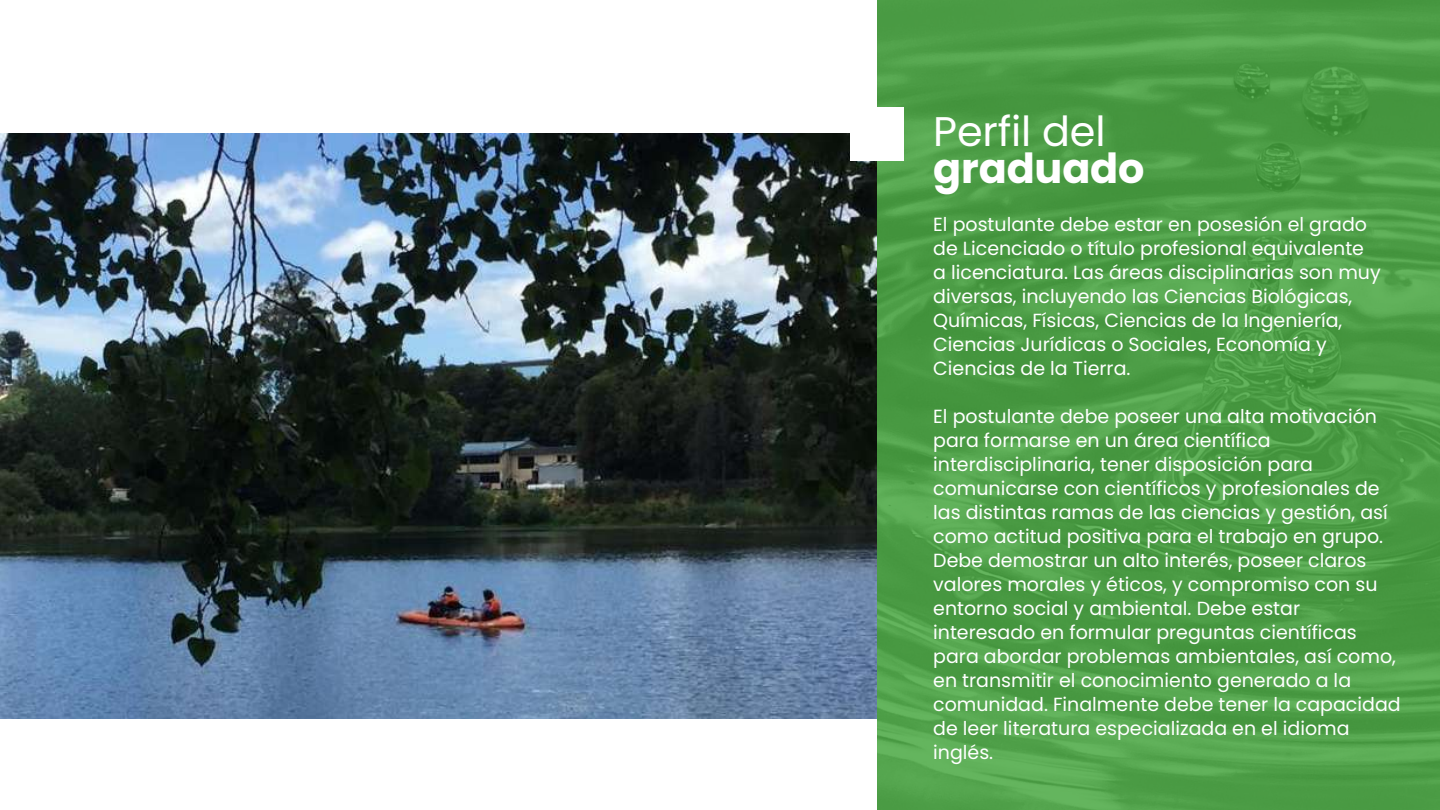
<style>
.page{position:relative;width:1440px;height:810px;background:#fff}
.page>*{position:absolute;margin:0;border:0;box-sizing:border-box;transform-origin:0 0}
.t1{font:41.4px "Poppins";letter-spacing:-.005em;color:#fff}
.t2{font:700 41.4px "Poppins";letter-spacing:-.005em;color:#fff}
.t3{font:19px/24px "Poppins";color:#fff}
</style>
<div class="page">
<img style="left:877px;top:0;width:563px;height:810px">
<img style="left:0;top:134px;width:877px;height:585px">
<div style="left:850px;top:107px;width:53px;height:54px;background:#fff"></div>
<h1 class="t1" style="left:933px;top:103px;width:174px">Perfil del</h1>
<h1 class="t2" style="left:933px;top:139px;width:213px">graduado</h1>
<p class="t3" style="left:933px;top:212px;width:449px">El postulante debe estar en posesión el grado de Licenciado o título profesional equivalente a licenciatura. Las áreas disciplinarias son muy diversas, incluyendo las Ciencias Biológicas, Químicas, Físicas, Ciencias de la Ingeniería, Ciencias Jurídicas o Sociales, Economía y Ciencias de la Tierra.</p>
<p class="t3" style="left:933px;top:404px;width:469px">El postulante debe poseer una alta motivación para formarse en un área científica interdisciplinaria, tener disposición para comunicarse con científicos y profesionales de las distintas ramas de las ciencias y gestión, así como actitud positiva para el trabajo en grupo.<br>Debe demostrar un alto interés, poseer claros valores morales y éticos, y compromiso con su entorno social y ambiental. Debe estar interesado en formular preguntas científicas para abordar problemas ambientales, así como, en transmitir el conocimiento generado a la comunidad. Finalmente debe tener la capacidad de leer literatura especializada en el idioma inglés.</p>
</div>
